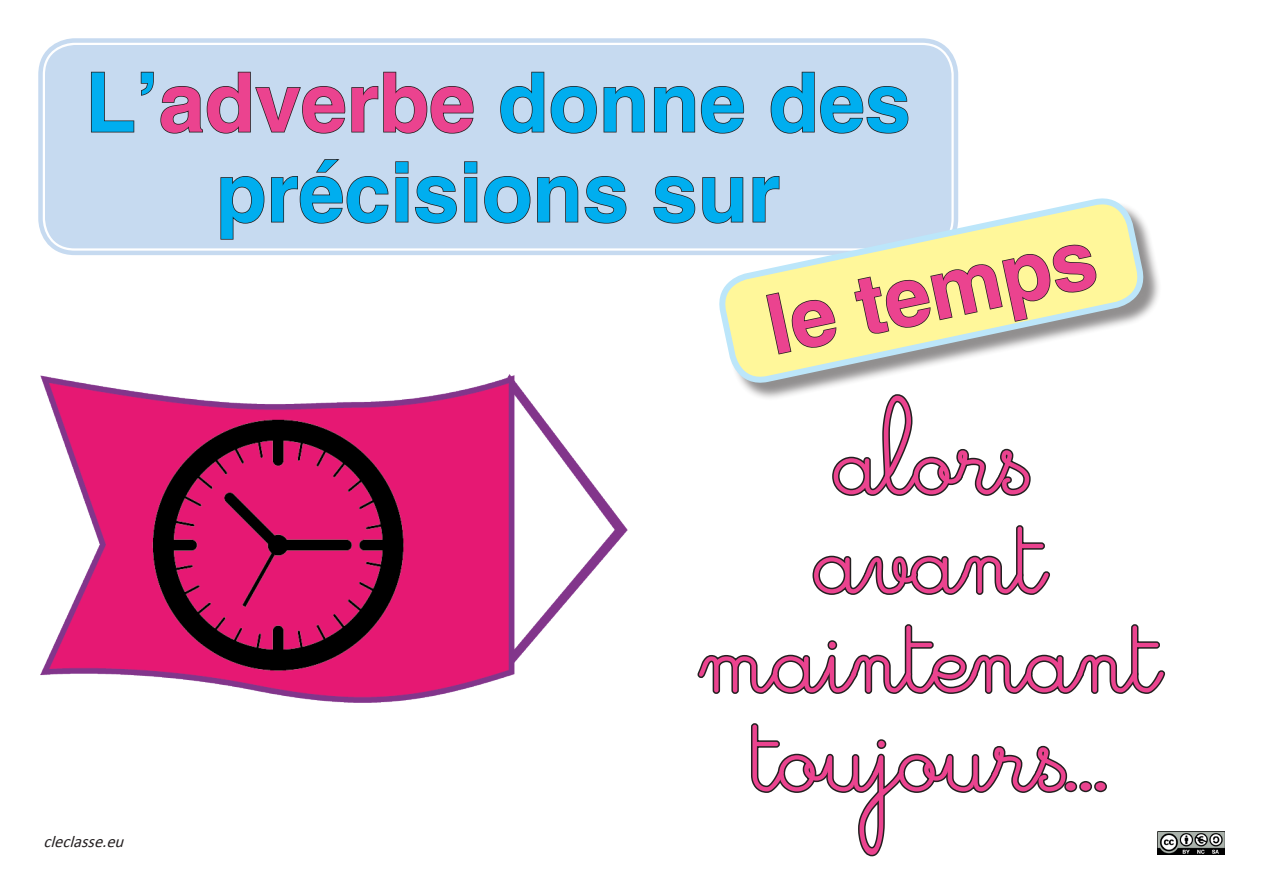
<style>
.page{position:relative;width:1263px;height:893px;background:#fff}
.page>*{position:absolute;margin:0;border:0;box-sizing:border-box;transform-origin:0 0}
.t1{font:108px/99px "Cursivestandard";color:#eb438f;text-align:center}
.t2{font:700 82.5px/90px "Helvetica";color:#00aeef;text-align:center}
.t3{font:700 82.5px "Helvetica";color:#eb438f}
.t4{font:italic 16.5px "Calibri";color:#231f20}
.s1{color:#eb438f}
</style>
<div class="page">
<img style="left:1167px;top:831px;width:58px;height:24px">
<div style="left:45px;top:45px;width:906px;height:203px;background:#c6daf0;border-radius:30px"></div>
<svg style="left:91px;top:71px;width:383px;height:63px"></svg>
<svg style="left:500px;top:71px;width:145px;height:63px"></svg>
<svg style="left:654px;top:86px;width:91px;height:48px"></svg>
<svg style="left:770px;top:71px;width:139px;height:63px"></svg>
<svg style="left:220px;top:159px;width:407px;height:81px"></svg>
<svg style="left:653px;top:176px;width:64px;height:48px"></svg>
<div style="left:38px;top:38px;width:920px;height:217px;border:4px solid #c6daf0;border-radius:34px"></div>
<div style="left:47px;top:47px;width:902px;height:199px;border:4px solid #c6daf0;border-radius:25px"></div>
<svg style="left:832px;top:413px;width:199px;height:83px"></svg>
<svg style="left:812px;top:525px;width:238px;height:70px"></svg>
<svg style="left:697px;top:624px;width:470px;height:233px"></svg>
<img style="left:40px;top:374px;width:587px;height:328px">
<div style="left:722px;top:201px;width:440px;height:200px;background:#231f20;opacity:.5"></div>
<svg style="left:717px;top:168px;width:428px;height:245px"></svg>
<p class="t2" style="left:85px;top:62px;width:827px">L’<span class="s1">adverbe</span> donne des précisions sur</p>
<p class="t4" style="left:44px;top:831px;width:87px">cleclasse.eu</p>
<p class="t3" style="left:757px;top:277px;width:336px;rotate:-12deg">le temps</p>
<p class="t1" style="left:701px;top:406px;width:462px">alor$<br>avant maintenant toujour$...</p>
</div>
